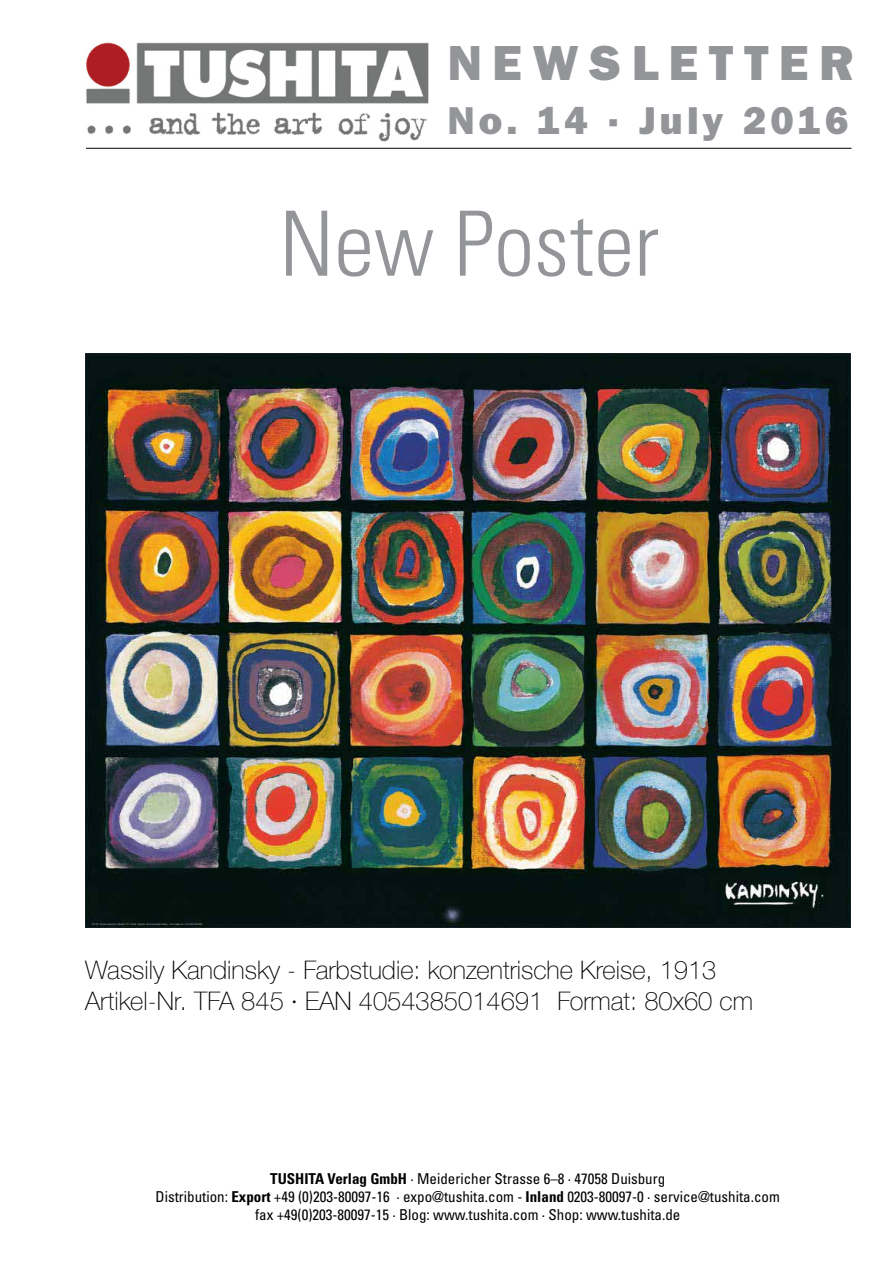
<style>
.page{position:relative;width:893px;height:1263px;background:#fff}
.page>*{position:absolute;margin:0;border:0;box-sizing:border-box;transform-origin:0 0}
.t1{font:300 condensed 90px "Univers";color:#939598}
.t2{font:800 49.5px "Franklin Gothic";letter-spacing:.21em;color:#939598}
.t3{font:800 39px "Franklin Gothic";letter-spacing:.1em;color:#939598}
.t4{font:100 25.5px/30.6px "Helvetica Neue";color:#000}
.t5{font:condensed 15px/18px "Univers";color:#000;text-align:center}
.s1{font-weight:700}
</style>
<div class="page">
<hr style="left:86px;top:148px;width:765px;height:1px;background:#000">
<img style="left:86px;top:42px;width:342px;height:100px">
<img style="left:85px;top:354px;width:765px;height:574px">
<h2 class="t2" style="left:448px;top:34px;width:407px">NEWSLETTER</h2>
<h3 class="t3" style="left:448px;top:97px;width:402px">No. 14 · July 2016</h3>
<h1 class="t1" style="left:279px;top:190px;width:381px">New Poster</h1>
<h3 class="t4" style="left:85px;top:954px;width:669px">Wassily Kandinsky - Farbstudie: konzentrische Kreise, 1913<br>Artikel-Nr. TFA 845 · EAN 4054385014691 Format: 80x60 cm</h3>
<p class="t5" style="left:156px;top:1170px;width:626px"><span class="s1">TUSHITA Verlag GmbH</span> · Meidericher Strasse 6–8 · 47058 Duisburg<br>Distribution: <span class="s1">Export</span> +49 (0)203-80097-16 · expo@tushita.com - <span class="s1">Inland</span> 0203-80097-0 · service@tushita.com fax +49(0)203-80097-15 · Blog: www.tushita.com · Shop: www.tushita.de</p>
</div>
